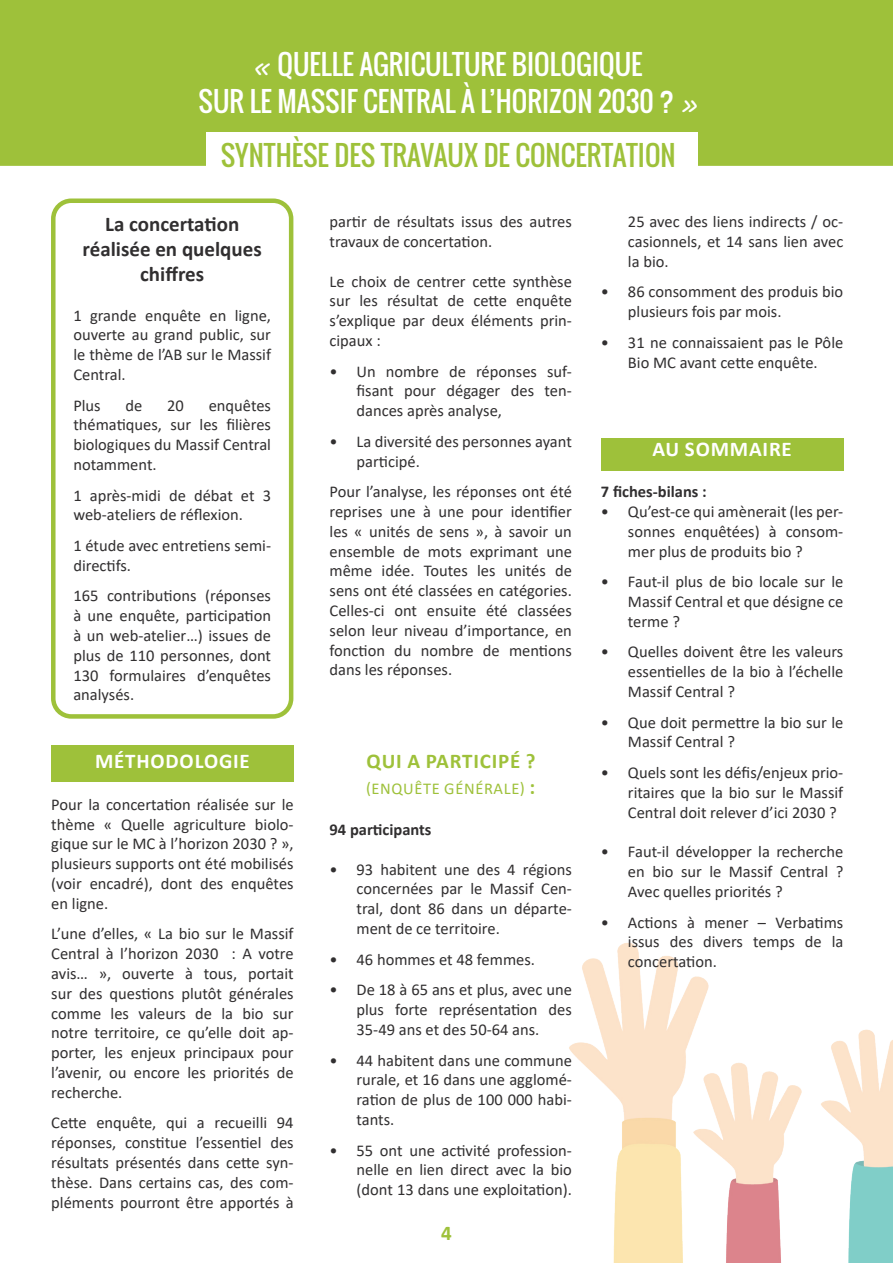
<style>
.page{position:relative;width:893px;height:1263px;background:#fff}
.page>*{position:absolute;margin:0;border:0;box-sizing:border-box;transform-origin:0 0}
.t1{font:27px/37.5px "Oswald";color:#fff;text-align:center}
.t2{font:27px "Oswald";color:#9ec13a}
.t3{font:700 21px/25.2px "Calibri";color:#312f30;text-align:center}
.t4{font:700 21px "Calibri";letter-spacing:.04em;color:#fff}
.t5{font:700 21px "Calibri";letter-spacing:.04em;color:#9ec13a}
.t6{font:16.5px/19.8px "Calibri";color:#312f30;text-align:justify}
.t7{font:700 16.5px "Calibri";color:#312f30}
.t8{font:16.5px "Calibri";letter-spacing:.04em;color:#9ec13a}
.s1{font-family:"MV Boli"}
.s2{font-weight:700;font-size:21px}
</style>
<div class="page">
<img style="left:569px;top:943px;width:324px;height:320px">
<div style="left:0;top:0;width:893px;height:166px;background:#9ec13a"></div>
<div style="left:51px;top:745px;width:243px;height:37px;background:#9ec13a"></div>
<div style="left:51px;top:198px;width:242px;height:521px;border:4px solid #9ec13a;border-radius:18px"></div>
<div style="left:601px;top:438px;width:242px;height:33px;background:#9ec13a"></div>
<div style="left:206px;top:132px;width:492px;height:48px;background:#fff"></div>
<h1 class="t1" style="left:199px;top:45px;width:501px"><span class="s1">«</span> QUELLE AGRICULTURE BIOLOGIQUE<br>SUR LE MASSIF CENTRAL À L’HORIZON 2030 ? <span class="s1">»</span></h1>
<h1 class="t2" style="left:221px;top:135px;width:456px">SYNTHÈSE DES TRAVAUX DE CONCERTATION</h1>
<p class="t3" style="left:83px;top:211px;width:181px">La concertation réalisée en quelques chiffres</p>
<p class="t6" style="left:73px;top:305px;width:199px">1 grande enquête en ligne, ouverte au grand public, sur le thème de l’AB sur le Massif Central.</p>
<p class="t6" style="left:73px;top:395px;width:29px">Plus</p>
<p class="t6" style="left:126px;top:395px;width:18px">de</p>
<p class="t6" style="left:167px;top:395px;width:18px">20</p>
<p class="t6" style="left:73px;top:395px;width:199px;text-indent:135px">enquêtes thématiques, sur les filières biologiques du Massif Central notamment.</p>
<p class="t6" style="left:73px;top:485px;width:199px">1 après-midi de débat et 3 web-ateliers de réflexion.</p>
<p class="t6" style="left:73px;top:535px;width:199px">1 étude avec entretiens semi&shy;directifs.</p>
<p class="t6" style="left:73px;top:586px;width:199px">165 contributions (réponses à une enquête, participation à un web-atelier…) issues de plus de 110 personnes, dont 130 formulaires d’enquêtes analysés.</p>
<p class="t4" style="left:95px;top:746px;width:156px">MÉTHODOLOGIE</p>
<p class="t6" style="left:51px;top:794px;width:244px">Pour la concertation réalisée sur le thème « Quelle agriculture biolo&shy;gique sur le MC à l’horizon 2030 ? », plusieurs supports ont été mobilisés (voir encadré), dont des enquêtes en ligne.</p>
<p class="t6" style="left:51px;top:923px;width:244px">L’une d’elles, « La bio sur le Massif Central à l’horizon 2030 : A votre avis… », ouverte à tous, portait sur des questions plutôt générales comme les valeurs de la bio sur notre territoire, ce qu’elle doit ap&shy;porter, les enjeux principaux pour l’avenir, ou encore les priorités de recherche.</p>
<p class="t6" style="left:51px;top:1112px;width:244px">Cette enquête, qui a recueilli 94 réponses, constitue l’essentiel des résultats présentés dans cette syn&shy;thèse. Dans certains cas, des com&shy;pléments pourront être apportés à</p>
<p class="t6" style="left:330px;top:211px;width:244px">partir de résultats issus des autres travaux de concertation.</p>
<p class="t6" style="left:330px;top:271px;width:244px">Le choix de centrer cette synthèse sur les résultat de cette enquête s’explique par deux éléments prin&shy;cipaux :</p>
<p class="t6" style="left:357px;top:361px;width:217px;text-indent:-27px">• Un nombre de réponses suf&shy;fisant pour dégager des ten&shy;dances après analyse,</p>
<p class="t6" style="left:357px;top:431px;width:217px;text-indent:-27px">• La diversité des personnes ayant participé.</p>
<p class="t6" style="left:330px;top:481px;width:244px">Pour l’analyse, les réponses ont été reprises une à une pour identifier les « unités de sens », à savoir un ensemble de mots exprimant une même idée. Toutes les unités de sens ont été classées en catégories.<br>Celles-ci ont ensuite été classées selon leur niveau d’importance, en fonction du nombre de mentions dans les réponses.</p>
<p class="t5" style="left:366px;top:747px;width:170px">QUI A PARTICIPÉ ?</p>
<p class="t8" style="left:366px;top:777px;width:171px">(ENQUÊTE GÉNÉRALE) <span class="s2">:</span></p>
<p class="t7" style="left:330px;top:818px;width:103px">94 participants</p>
<p class="t6" style="left:357px;top:859px;width:217px;text-indent:-27px">• 93 habitent une des 4 régions concernées par le Massif Cen&shy;tral, dont 86 dans un départe&shy;ment de ce territoire.</p>
<p class="t6" style="left:330px;top:949px;width:207px">• 46 hommes et 48 femmes.</p>
<p class="t6" style="left:357px;top:979px;width:217px;text-indent:-27px">• De 18 à 65 ans et plus, avec une plus forte représentation des 35-49 ans et des 50-64 ans.</p>
<p class="t6" style="left:357px;top:1050px;width:217px;text-indent:-27px">• 44 habitent dans une commune rurale, et 16 dans une agglomé&shy;ration de plus de 100 000 habi&shy;tants.</p>
<p class="t6" style="left:357px;top:1140px;width:217px;text-indent:-27px">• 55 ont une activité profession&shy;nelle en lien direct avec la bio (dont 13 dans une exploitation).</p>
<p class="t5" style="left:441px;top:1218px;width:12px">4</p>
<p class="t6" style="left:628px;top:211px;width:217px">25 avec des liens indirects / oc&shy;casionnels, et 14 sans lien avec la bio.</p>
<p class="t6" style="left:628px;top:282px;width:217px;text-indent:-27px">• 86 consomment des produis bio plusieurs fois par mois.</p>
<p class="t6" style="left:601px;top:332px;width:244px;text-align:center">• 31 ne connaissaient pas le Pôle<br>Bio MC avant cette enquête.</p>
<p class="t4" style="left:652px;top:434px;width:141px">AU SOMMAIRE</p>
<p class="t7" style="left:601px;top:480px;width:107px">7 fiches-bilans :</p>
<p class="t6" style="left:628px;top:501px;width:217px;text-indent:-27px">• Qu’est-ce qui amènerait (les per&shy;sonnes enquêtées) à consom&shy;mer plus de produits bio ?</p>
<p class="t6" style="left:628px;top:571px;width:217px;text-indent:-27px">• Faut-il plus de bio locale sur le Massif Central et que désigne ce terme ?</p>
<p class="t6" style="left:628px;top:642px;width:217px;text-indent:-27px">• Quelles doivent être les valeurs essentielles de la bio à l’échelle Massif Central ?</p>
<p class="t6" style="left:628px;top:712px;width:217px;text-indent:-27px">• Que doit permettre la bio sur le<br>Massif Central ?</p>
<p class="t6" style="left:628px;top:762px;width:217px;text-indent:-27px">• Quels sont les défis/enjeux prio&shy;ritaires que la bio sur le Massif Central doit relever d’ici 2030 ?</p>
<p class="t6" style="left:628px;top:841px;width:217px;text-indent:-27px">• Faut-il développer la recherche en bio sur le Massif Central ?<br>Avec quelles priorités ?</p>
<p class="t6" style="left:628px;top:912px;width:217px;text-indent:-27px">• Actions à mener – Verbatims issus des divers temps de la concertation.</p>
</div>
